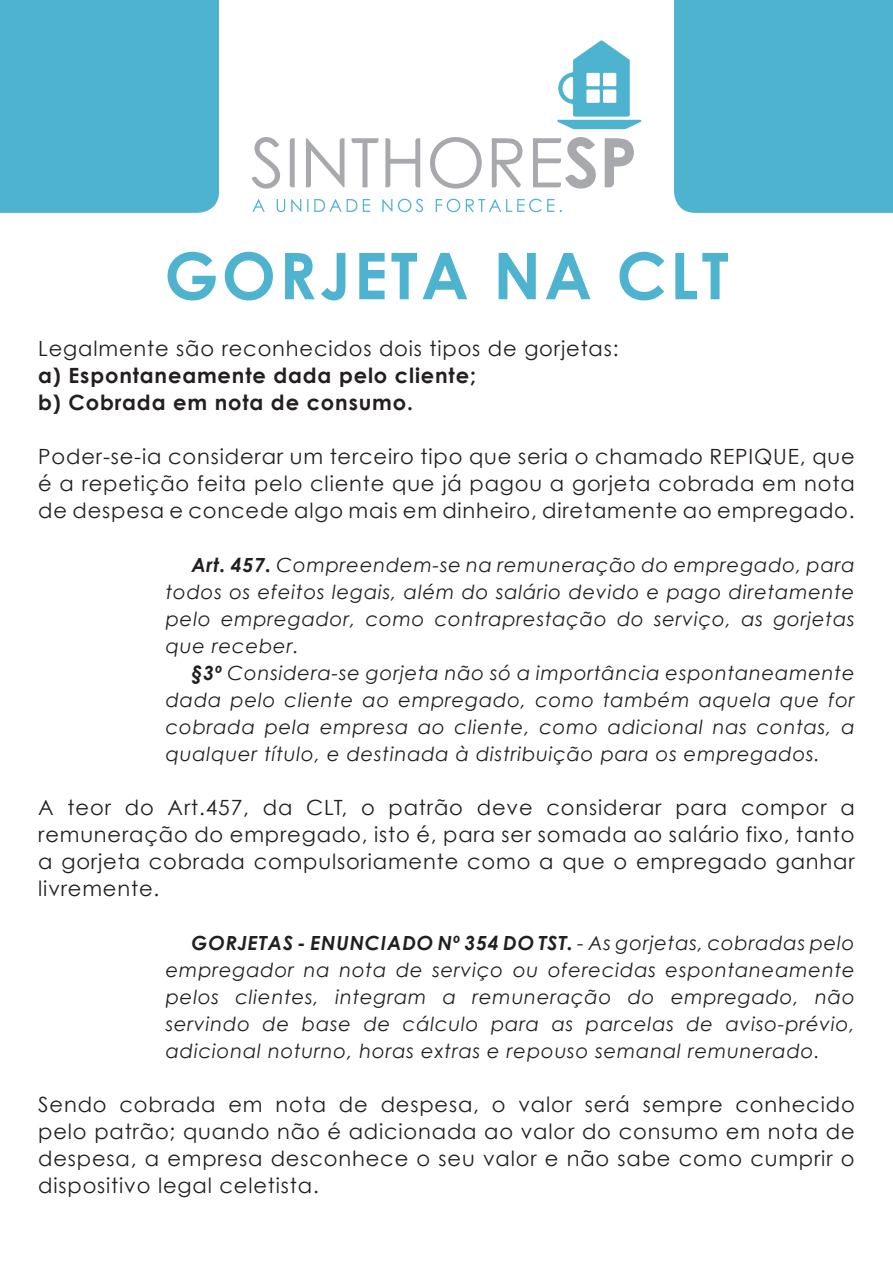
<style>
.page{position:relative;width:893px;height:1263px;background:#fff}
.page>*{position:absolute;margin:0;border:0;box-sizing:border-box;transform-origin:0 0}
.t1{font:700 64.5px "Century Gothic";letter-spacing:.05em;color:#4db3cf}
.t2{font:21px/27px "Century Gothic";letter-spacing:.04em;color:#231f20;text-align:justify}
.t3{font:700 21px "Century Gothic";letter-spacing:.04em;color:#231f20}
.Cit{font:italic 19.5px/27px "Century Gothic";letter-spacing:.04em;color:#231f20;text-align:justify}
.s1{font-weight:700}
</style>
<div class="page">
<div style="left:674px;top:0;width:219px;height:213px;background:#4db3cf"></div>
<div style="left:0;top:0;width:219px;height:213px;background:#4db3cf"></div>
<svg style="left:251px;top:137px;width:383px;height:52px"></svg>
<svg style="left:557px;top:40px;width:84px;height:89px"></svg>
<svg style="left:252px;top:199px;width:310px;height:13px"></svg>
<p class="t1" style="left:164px;top:227px;width:566px">GORJETA NA CLT</p>
<p class="t2" style="left:38px;top:334px;width:582px">Legalmente são reconhecidos dois tipos de gorjetas:</p>
<p class="t3" style="left:38px;top:359px;width:439px">a) Espontaneamente dada pelo cliente;</p>
<p class="t3" style="left:38px;top:386px;width:376px">b) Cobrada em nota de consumo.</p>
<p class="t2" style="left:38px;top:442px;width:818px">Poder-se-ia considerar um terceiro tipo que seria o chamado REPIQUE, que é a repetição feita pelo cliente que já pagou a gorjeta cobrada em nota de despesa e concede algo mais em dinheiro, diretamente ao empregado.</p>
<p class="Cit" style="left:166px;top:551px;width:690px;text-indent:26px"><span class="s1">Art. 457.</span> Compreendem-se na remuneração do empregado, para todos os efeitos legais, além do salário devido e pago diretamente pelo empregador, como contraprestação do serviço, as gorjetas que receber.</p>
<p class="Cit" style="left:166px;top:659px;width:690px;text-indent:26px"><span class="s1">§3º</span> Considera-se gorjeta não só a importância espontaneamente dada pelo cliente ao empregado, como também aquela que for cobrada pela empresa ao cliente, como adicional nas contas, a qualquer título, e destinada à distribuição para os empregados.</p>
<p class="t2" style="left:38px;top:793px;width:818px">A teor do Art.457, da CLT, o patrão deve considerar para compor a remuneração do empregado, isto é, para ser somada ao salário fixo, tanto a gorjeta cobrada compulsoriamente como a que o empregado ganhar livremente.</p>
<p class="Cit" style="left:166px;top:929px;width:690px;text-indent:26px"><span class="s1">GORJETAS - ENUNCIADO Nº 354 DO TST.</span> - As gorjetas, cobradas pelo empregador na nota de serviço ou oferecidas espontaneamente pelos clientes, integram a remuneração do empregado, não servindo de base de cálculo para as parcelas de aviso-prévio, adicional noturno, horas extras e repouso semanal remunerado.</p>
<p class="t2" style="left:38px;top:1090px;width:818px">Sendo cobrada em nota de despesa, o valor será sempre conhecido pelo patrão; quando não é adicionada ao valor do consumo em nota de despesa, a empresa desconhece o seu valor e não sabe como cumprir o dispositivo legal celetista.</p>
</div>
